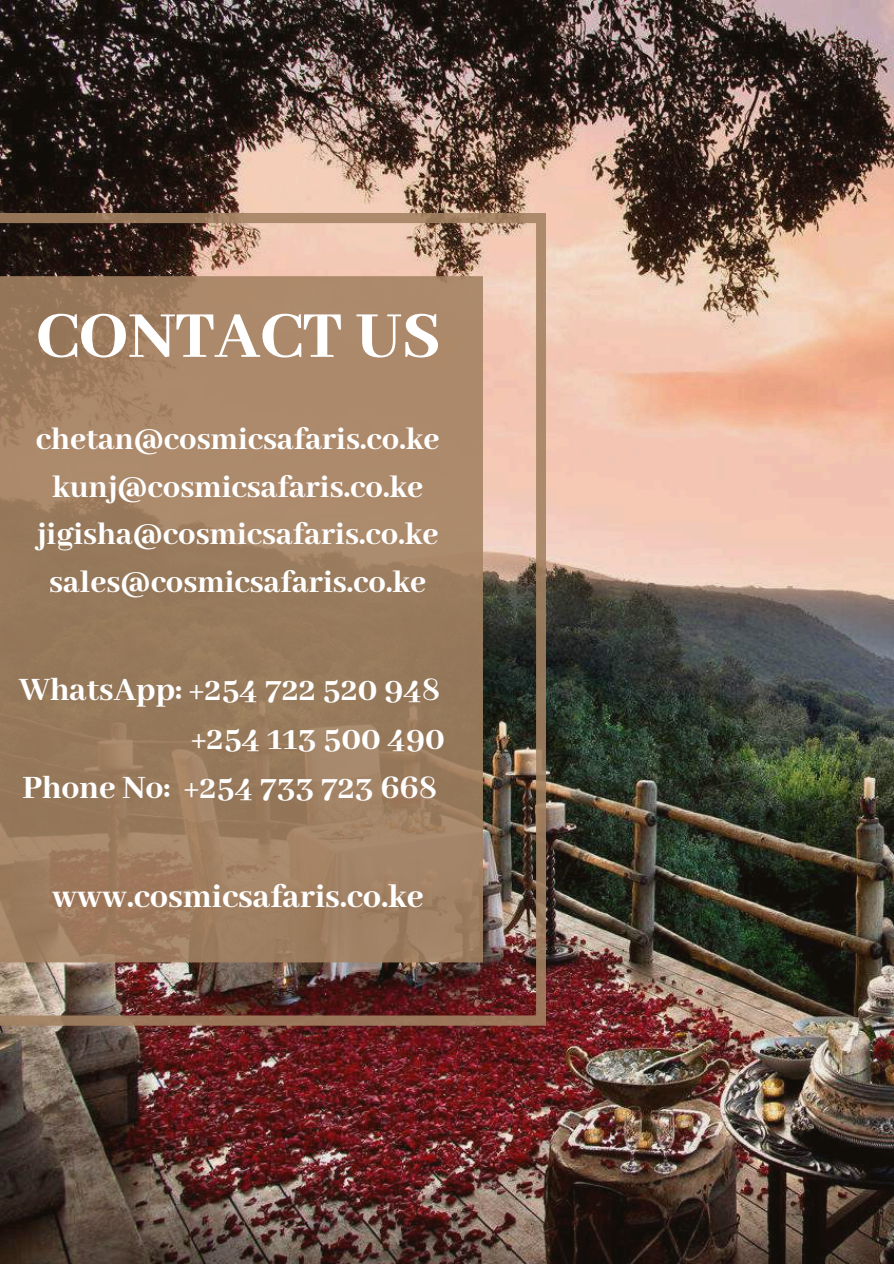
<style>
.page{position:relative;width:894px;height:1264px;background:#fff}
.page>*{position:absolute;margin:0;border:0;box-sizing:border-box;transform-origin:0 0}
.t1{font:800 72.3px "Abhaya Libre";color:#fff}
.t2{font:800 36.3px "Abhaya Libre";color:#fff}
.t3{font:800 35.55px/49.2px "Abhaya Libre";color:#fff;text-align:right}
.t4{font:800 34.5px/47.7px "Abhaya Libre";color:#fff;text-align:center}
</style>
<div class="page">
<img style="left:0;top:0;width:893px;height:1263px">
<svg style="left:0;top:213px;width:546px;height:812px;background:#9b7b61"></svg>
<h1 class="t1" style="left:36px;top:296px;width:406px">CONTACT US</h1>
<p class="t4" style="left:36px;top:416px;width:405px">chetan@cosmicsafaris.co.ke kunj@cosmicsafaris.co.ke jigisha@cosmicsafaris.co.ke sales@cosmicsafaris.co.ke</p>
<p class="t3" style="left:19px;top:666px;width:427px">WhatsApp: +254 722 520 948 +254 113 500 490<br>Phone No: +254 733 723 668</p>
<p class="t2" style="left:52px;top:876px;width:373px">www.cosmicsafaris.co.ke</p>
</div>
